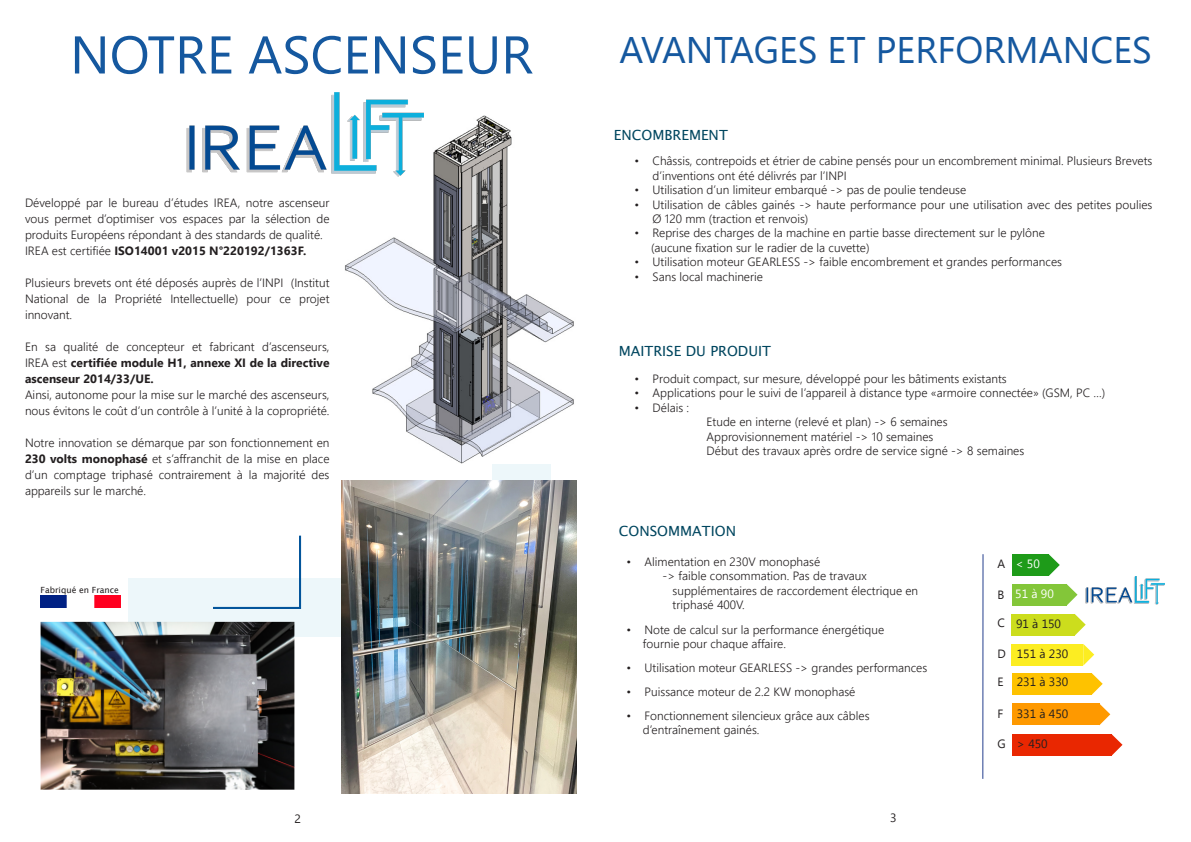
<style>
.page{position:relative;width:1191px;height:842px;background:#fff}
.page>*{position:absolute;margin:0;border:0;box-sizing:border-box;transform-origin:0 0}
.t1{font:14px "Lucida Sans";color:#00465f}
.t2{font:300 12px/16px "Leelawadee UI";color:#231f20;text-align:justify}
.t3{font:700 12px/16px "Leelawadee UI";color:#231f20;text-align:justify}
.t4{font:12px "Microsoft New Tai Lue";color:#231f20}
.t5{font:12px "Microsoft New Tai Lue";color:#fff}
.t6{font:12px "Leelawadee UI";color:#231f20}
.t7{font:8.5px "Lucida Sans";color:#231f20}
.s1{font-weight:300}
.s2{font-weight:700}
</style>
<div class="page">
<div style="left:493px;top:330px;width:58px;height:256px;background:#edf7fa"></div>
<div style="left:128px;top:579px;width:215px;height:58px;background:#edf7fa"></div>
<img style="left:345px;top:116px;width:229px;height:348px">
<img style="left:186px;top:92px;width:238px;height:97px">
<img style="left:41px;top:596px;width:80px;height:12px">
<img style="left:41px;top:622px;width:253px;height:168px">
<img style="left:342px;top:480px;width:234px;height:313px">
<div style="left:213px;top:607px;width:88px;height:2px;border:1px solid #03559b"></div>
<div style="left:299px;top:536px;width:2px;height:71px;border:1px solid #03559b"></div>
<div style="left:1011px;top:554px;width:37px;height:22px;background:#1e9b19"></div>
<svg style="left:1048px;top:554px;width:11px;height:22px"></svg>
<div style="left:1011px;top:614px;width:63px;height:22px;background:#ccdd1d"></div>
<svg style="left:1074px;top:614px;width:11px;height:22px"></svg>
<div style="left:1011px;top:644px;width:72px;height:22px;background:#fced22"></div>
<svg style="left:1083px;top:644px;width:11px;height:22px"></svg>
<div style="left:1011px;top:673px;width:80px;height:22px;background:#fec200"></div>
<svg style="left:1091px;top:673px;width:11px;height:22px"></svg>
<div style="left:1011px;top:584px;width:55px;height:22px;background:#83c639"></div>
<svg style="left:1066px;top:584px;width:11px;height:22px"></svg>
<div style="left:1011px;top:703px;width:88px;height:22px;background:#fe9900"></div>
<svg style="left:1099px;top:703px;width:11px;height:22px"></svg>
<div style="left:1011px;top:734px;width:100px;height:22px;background:#e92701"></div>
<svg style="left:1111px;top:734px;width:11px;height:22px"></svg>
<img style="left:1085px;top:576px;width:79px;height:29px">
<hr style="left:982px;top:554px;width:1px;height:225px;background:#253f8e">
<p class="t2" style="left:25px;top:194px;width:306px">Développé par le bureau d’études IREA, notre ascenseur vous permet d’optimiser vos espaces par la sélection de produits Européens répondant à des standards de qualité.</p>
<p class="t3" style="left:25px;top:242px;width:283px"><span class="s1">IREA est certifiée</span> ISO14001 v2015 N°220192/1363F.</p>
<p class="t2" style="left:25px;top:274px;width:306px">Plusieurs brevets ont été déposés auprès de l’INPI (Institut National de la Propriété Intellectuelle) pour ce projet innovant.</p>
<p class="t3" style="left:25px;top:338px;width:306px"><span class="s1">En sa qualité de concepteur et fabricant d’ascenseurs, IREA est</span> certifiée module H1, annexe XI de la directive ascenseur 2014/33/UE.</p>
<p class="t2" style="left:25px;top:386px;width:306px">Ainsi, autonome pour la mise sur le marché des ascenseurs, nous évitons le coût d’un contrôle à l’unité à la copropriété.</p>
<p class="t2" style="left:25px;top:434px;width:306px">Notre innovation se démarque par son fonctionnement en <span class="s2">230 volts monophasé</span> et s’affranchit de la mise en place d’un comptage triphasé contrairement à la majorité des appareils sur le marché.</p>
<p class="t7" style="left:41px;top:585px;width:80px">Fabriqué en France</p>
<p class="t6" style="left:294px;top:810px;width:8px">2</p>
<p class="t1" style="left:614px;top:127px;width:115px">ENCOMBREMENT</p>
<p class="t2" style="left:652px;top:153px;width:501px;line-height:14.4px;text-indent:-18px">• Châssis, contrepoids et étrier de cabine pensés pour un encombrement minimal. Plusieurs Brevets d’inventions ont été délivrés par l’INPI</p>
<p class="t2" style="left:634px;top:181px;width:333px">• Utilisation d’un limiteur embarqué -&gt; pas de poulie tendeuse</p>
<p class="t2" style="left:652px;top:196px;width:501px;line-height:14.4px;text-indent:-18px">• Utilisation de câbles gainés -&gt; haute performance pour une utilisation avec des petites poulies<br>Ø 120 mm (traction et renvois)</p>
<p class="t2" style="left:634px;top:224px;width:412px">• Reprise des charges de la machine en partie basse directement sur le pylône</p>
<p class="t2" style="left:651px;top:239px;width:220px">(aucune fixation sur le radier de la cuvette)</p>
<p class="t2" style="left:634px;top:253px;width:429px">• Utilisation moteur GEARLESS -&gt; faible encombrement et grandes performances</p>
<p class="t2" style="left:634px;top:268px;width:130px">• Sans local machinerie</p>
<p class="t1" style="left:619px;top:343px;width:154px">MAITRISE DU PRODUIT</p>
<p class="t2" style="left:634px;top:370px;width:374px">• Produit compact, sur mesure, développé pour les bâtiments existants</p>
<p class="t2" style="left:634px;top:384px;width:472px">• Applications pour le suivi de l’appareil à distance type «armoire connectée» (GSM, PC …)</p>
<p class="t2" style="left:634px;top:399px;width:56px">• Délais :</p>
<p class="t2" style="left:706px;top:413px;width:242px">Etude en interne (relevé et plan) -&gt; 6 semaines</p>
<p class="t2" style="left:706px;top:428px;width:228px">Approvisionnement matériel -&gt; 10 semaines</p>
<p class="t2" style="left:706px;top:442px;width:319px">Début des travaux après ordre de service signé -&gt; 8 semaines</p>
<p class="t1" style="left:619px;top:523px;width:119px">CONSOMMATION</p>
<p class="t2" style="left:626px;top:553px;width:195px">• Alimentation en 230V monophasé</p>
<p class="t2" style="left:662px;top:567px;width:206px">-&gt; faible consommation. Pas de travaux</p>
<p class="t2" style="left:672px;top:582px;width:247px">supplémentaires de raccordement électrique en</p>
<p class="t2" style="left:672px;top:596px;width:74px">triphasé 400V.</p>
<p class="t2" style="left:626px;top:621px;width:259px">• Note de calcul sur la performance énergétique</p>
<p class="t2" style="left:643px;top:635px;width:145px">fournie pour chaque affaire.</p>
<p class="t2" style="left:626px;top:659px;width:302px">• Utilisation moteur GEARLESS -&gt; grandes performances</p>
<p class="t2" style="left:626px;top:683px;width:230px">• Puissance moteur de 2.2 KW monophasé</p>
<p class="t2" style="left:626px;top:707px;width:244px">• Fonctionnement silencieux grâce aux câbles</p>
<p class="t2" style="left:643px;top:721px;width:118px">d’entraînement gainés.</p>
<p class="t6" style="left:890px;top:810px;width:8px">3</p>
<p class="t4" style="left:997px;top:557px;width:9px">A</p>
<p class="t4" style="left:997px;top:588px;width:8px">B</p>
<p class="t4" style="left:997px;top:616px;width:9px">C</p>
<p class="t4" style="left:997px;top:646px;width:10px">D</p>
<p class="t4" style="left:997px;top:675px;width:8px">E</p>
<p class="t4" style="left:997px;top:707px;width:7px">F</p>
<p class="t4" style="left:997px;top:737px;width:10px">G</p>
<p class="t5" style="left:1015px;top:557px;width:26px">&lt; 50</p>
<p class="t5" style="left:1015px;top:587px;width:40px">51 à 90</p>
<p class="t4" style="left:1016px;top:617px;width:47px">91 à 150</p>
<p class="t4" style="left:1016px;top:647px;width:53px">151 à 230</p>
<p class="t4" style="left:1016px;top:675px;width:53px">231 à 330</p>
<p class="t4" style="left:1016px;top:707px;width:53px">331 à 450</p>
<p class="t4" style="left:1016px;top:737px;width:32px">&gt; 450</p>
</div>
